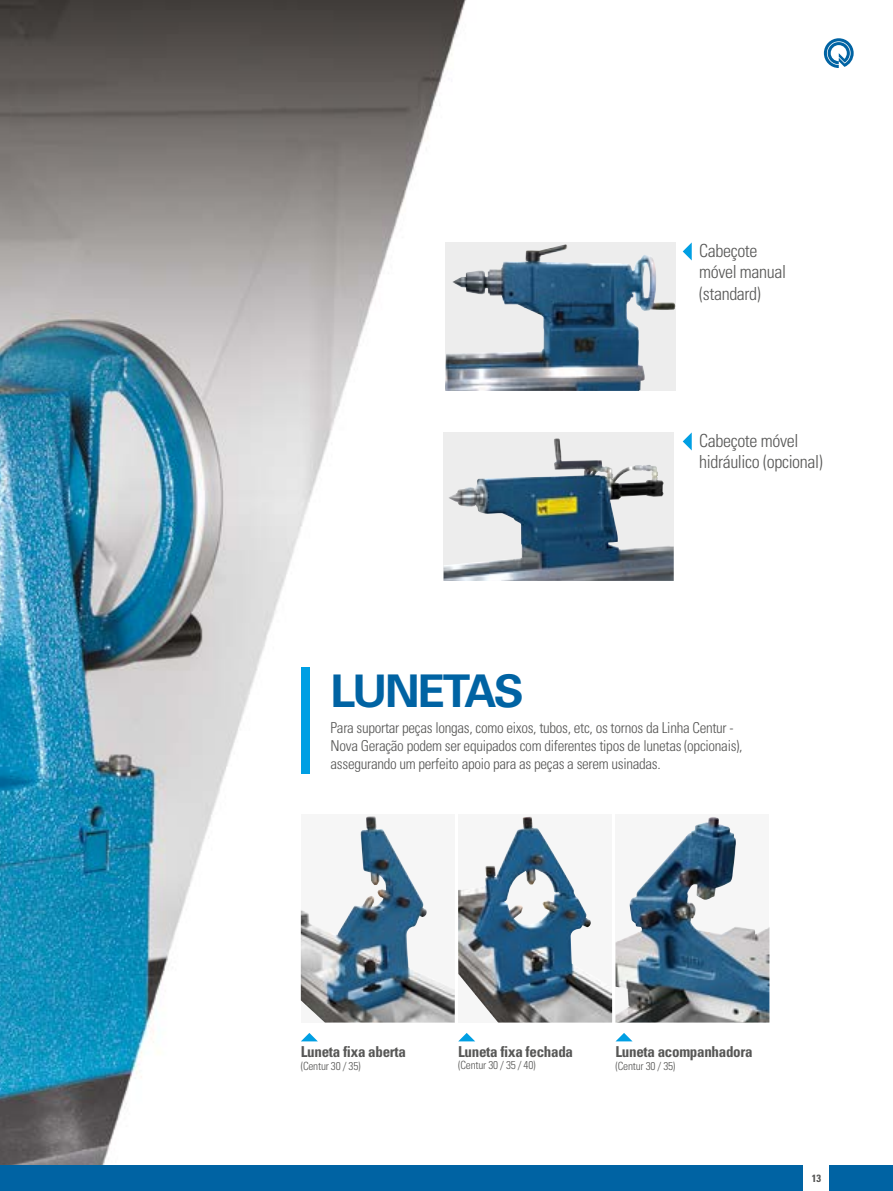
<style>
.page{position:relative;width:893px;height:1191px;background:#fff}
.page>*{position:absolute;margin:0;border:0;box-sizing:border-box;transform-origin:0 0}
.t1{font:700 45px "Univers";letter-spacing:-.065em;color:#0063a3}
.t2{font:300 condensed 18px/21.6px "Univers";letter-spacing:-.02em;color:#575756}
.t3{font:300 condensed 15px/18px "Univers";letter-spacing:-.02em;color:#575756}
.t4{font:700 condensed 15px "Univers";letter-spacing:-.02em;color:#575756}
.t5{font:300 condensed 11.25px "Univers";letter-spacing:-.02em;color:#575756}
.t6{font:700 condensed 10.5px "Univers";color:#575756}
</style>
<div class="page">
<img style="left:0;top:0;width:824px;height:1165px">
<img style="left:445px;top:244px;width:230px;height:147px">
<div style="left:444px;top:432px;width:230px;height:149px;background:#ededed"></div>
<img style="left:444px;top:438px;width:230px;height:143px">
<svg style="left:824px;top:38px;width:30px;height:30px"></svg>
<svg style="left:683px;top:242px;width:9px;height:18px"></svg>
<svg style="left:683px;top:432px;width:9px;height:18px"></svg>
<div style="left:301px;top:668px;width:8px;height:106px;background:#009fe3"></div>
<img style="left:301px;top:816px;width:154px;height:206px">
<img style="left:458px;top:816px;width:154px;height:206px">
<img style="left:615px;top:817px;width:154px;height:205px">
<svg style="left:301px;top:1033px;width:17px;height:8px"></svg>
<svg style="left:458px;top:1033px;width:17px;height:8px"></svg>
<svg style="left:615px;top:1033px;width:18px;height:8px"></svg>
<div style="left:829px;top:1165px;width:64px;height:26px;background:#0063a3"></div>
<div style="left:0;top:1165px;width:804px;height:26px;background:#0063a3"></div>
<p class="t2" style="left:699px;top:239px;width:88px">Cabeçote móvel manual (standard)</p>
<p class="t2" style="left:699px;top:429px;width:125px">Cabeçote móvel hidráulico (opcional)</p>
<h1 class="t1" style="left:331px;top:664px;width:195px">LUNETAS</h1>
<p class="t3" style="left:331px;top:718px;width:413px">Para suportar peças longas, como eixos, tubos, etc, os tornos da Linha Centur -<br>Nova Geração podem ser equipados com diferentes tipos de lunetas (opcionais), assegurando um perfeito apoio para as peças a serem usinadas.</p>
<p class="t4" style="left:301px;top:1042px;width:107px">Luneta fixa aberta</p>
<p class="t5" style="left:301px;top:1059px;width:61px">(Centur 30 / 35)</p>
<p class="t4" style="left:458px;top:1042px;width:116px">Luneta fixa fechada</p>
<p class="t5" style="left:458px;top:1058px;width:79px">(Centur 30 / 35 / 40)</p>
<p class="t4" style="left:615px;top:1042px;width:139px">Luneta acompanhadora</p>
<p class="t5" style="left:615px;top:1059px;width:61px">(Centur 30 / 35)</p>
<p class="t6" style="left:812px;top:1171px;width:11px">13</p>
</div>
